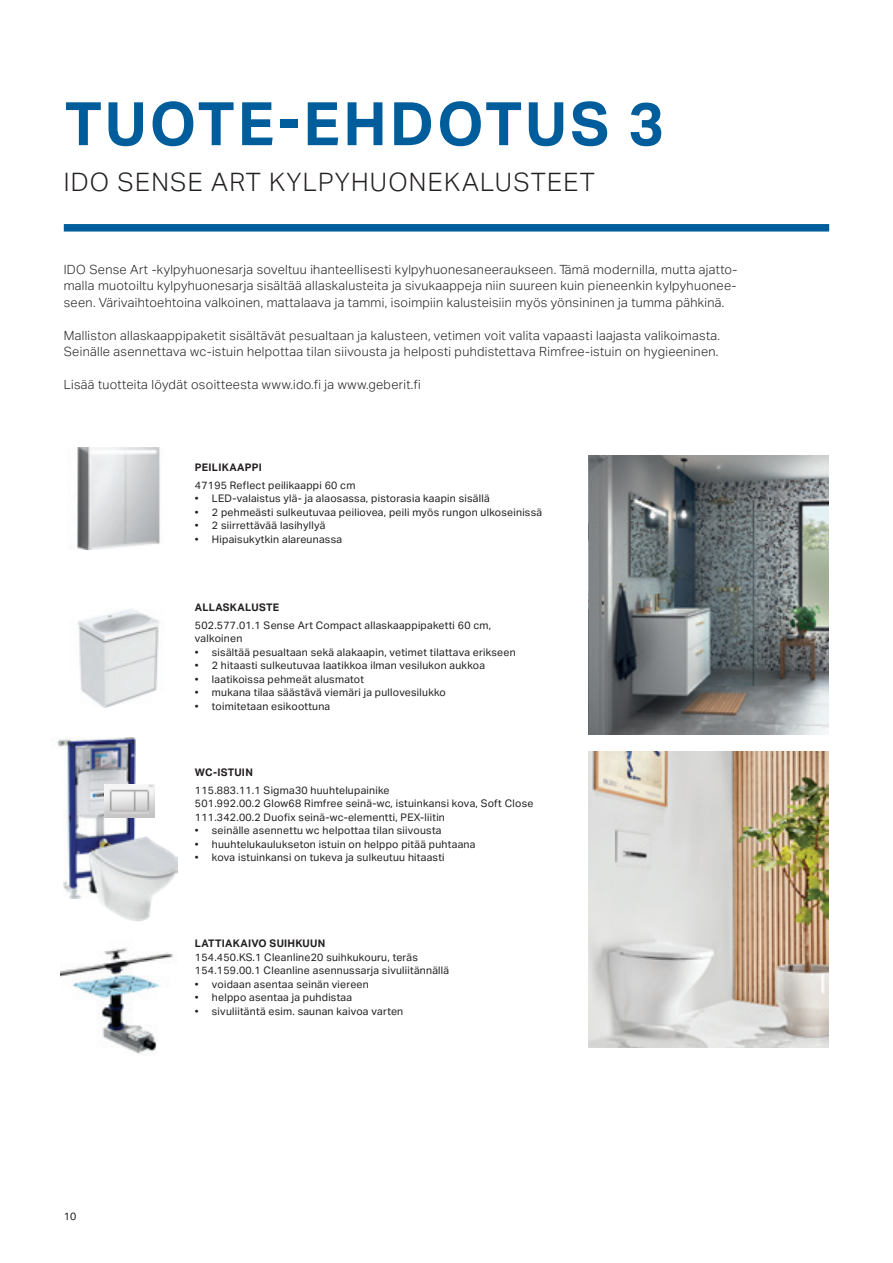
<style>
.page{position:relative;width:893px;height:1263px;background:#fff}
.page>*{position:absolute;margin:0;border:0;box-sizing:border-box;transform-origin:0 0}
.t1{font:700 60px "Aktiv Grotesk Geberit";letter-spacing:.05em;color:#005d9c}
.t2{font:300 25.5px "Aktiv Grotesk Geberit";letter-spacing:.05em;color:#231f20}
.t3{font:300 12.75px/16.5px "Aktiv Grotesk Geberit";letter-spacing:.025em;color:#231f20;text-align:justify}
.t4{font:10.5px/13.5px "Aktiv Grotesk Geberit";letter-spacing:.025em;color:#231f20}
.t5{font:700 10.5px "Aktiv Grotesk Geberit";letter-spacing:.025em;color:#231f20}
</style>
<div class="page">
<img style="left:57px;top:737px;width:98px;height:162px">
<img style="left:78px;top:609px;width:81px;height:98px">
<img style="left:61px;top:948px;width:112px;height:106px">
<div style="left:64px;top:224px;width:765px;height:8px;background:#005d9c"></div>
<img style="left:589px;top:455px;width:239px;height:279px">
<img style="left:589px;top:751px;width:239px;height:297px">
<img style="left:90px;top:835px;width:87px;height:86px">
<img style="left:76px;top:448px;width:84px;height:101px">
<img style="left:104px;top:784px;width:50px;height:33px">
<h1 class="t1" style="left:65px;top:87px;width:601px">TUOTE-EHDOTUS 3</h1>
<h2 class="t2" style="left:64px;top:167px;width:532px">IDO SENSE ART KYLPYHUONEKALUSTEET</h2>
<p class="t3" style="left:64px;top:261px;width:675px">IDO Sense Art -kylpyhuonesarja soveltuu ihanteellisesti kylpyhuonesaneeraukseen. Tämä modernilla, mutta ajatto&shy;malla muotoiltu kylpyhuonesarja sisältää allaskalusteita ja sivukaappeja niin suureen kuin pieneenkin kylpyhuonee&shy;seen. Värivaihtoehtoina valkoinen, mattalaava ja tammi, isoimpiin kalusteisiin myös yönsininen ja tumma pähkinä.</p>
<p class="t3" style="left:64px;top:327px;width:658px">Malliston allaskaappipaketit sisältävät pesualtaan ja kalusteen, vetimen voit valita vapaasti laajasta valikoimasta.<br>Seinälle asennettava wc-istuin helpottaa tilan siivousta ja helposti puhdistettava Rimfree-istuin on hygieeninen.</p>
<p class="t3" style="left:64px;top:376px;width:358px">Lisää tuotteita löydät osoitteesta www.ido.fi ja www.geberit.fi</p>
<p class="t5" style="left:195px;top:461px;width:69px">PEILIKAAPPI</p>
<p class="t4" style="left:195px;top:478px;width:162px">47195 Reflect peilikaappi 60 cm</p>
<p class="t4" style="left:195px;top:491px;width:296px">• LED-valaistus ylä- ja alaosassa, pistorasia kaapin sisällä</p>
<p class="t4" style="left:195px;top:505px;width:349px">• 2 pehmeästi sulkeutuvaa peiliovea, peili myös rungon ulkoseinissä</p>
<p class="t4" style="left:195px;top:518px;width:132px">• 2 siirrettävää lasihyllyä</p>
<p class="t4" style="left:195px;top:532px;width:149px">• Hipaisukytkin alareunassa</p>
<p class="t5" style="left:195px;top:601px;width:86px">ALLASKALUSTE</p>
<p class="t4" style="left:195px;top:618px;width:298px">502.577.01.1 Sense Art Compact allaskaappipaketti 60 cm, valkoinen</p>
<p class="t4" style="left:195px;top:645px;width:322px">• sisältää pesualtaan sekä alakaapin, vetimet tilattava erikseen</p>
<p class="t4" style="left:195px;top:659px;width:292px">• 2 hitaasti sulkeutuvaa laatikkoa ilman vesilukon aukkoa</p>
<p class="t4" style="left:195px;top:672px;width:171px">• laatikoissa pehmeät alusmatot</p>
<p class="t4" style="left:195px;top:686px;width:253px">• mukana tilaa säästävä viemäri ja pullovesilukko</p>
<p class="t4" style="left:195px;top:699px;width:137px">• toimitetaan esikoottuna</p>
<p class="t5" style="left:195px;top:766px;width:59px">WC-ISTUIN</p>
<p class="t4" style="left:195px;top:783px;width:340px">115.883.11.1 Sigma30 huuhtelupainike<br>501.992.00.2 Glow68 Rimfree seinä-wc, istuinkansi kova, Soft Close<br>111.342.00.2 Duofix seinä-wc-elementti, PEX-liitin</p>
<p class="t4" style="left:195px;top:824px;width:248px">• seinälle asennettu wc helpottaa tilan siivousta</p>
<p class="t4" style="left:195px;top:837px;width:282px">• huuhtelukaulukseton istuin on helppo pitää puhtaana</p>
<p class="t4" style="left:195px;top:851px;width:251px">• kova istuinkansi on tukeva ja sulkeutuu hitaasti</p>
<p class="t4" style="left:64px;top:1210px;width:14px">10</p>
<p class="t5" style="left:195px;top:937px;width:132px">LATTIAKAIVO SUIHKUUN</p>
<p class="t4" style="left:195px;top:950px;width:256px">154.450.KS.1 Cleanline20 suihkukouru, teräs<br>154.159.00.1 Cleanline asennussarja sivuliitännällä</p>
<p class="t4" style="left:195px;top:977px;width:175px">• voidaan asentaa seinän viereen</p>
<p class="t4" style="left:195px;top:991px;width:159px">• helppo asentaa ja puhdistaa</p>
<p class="t4" style="left:195px;top:1004px;width:210px">• sivuliitäntä esim. saunan kaivoa varten</p>
</div>
